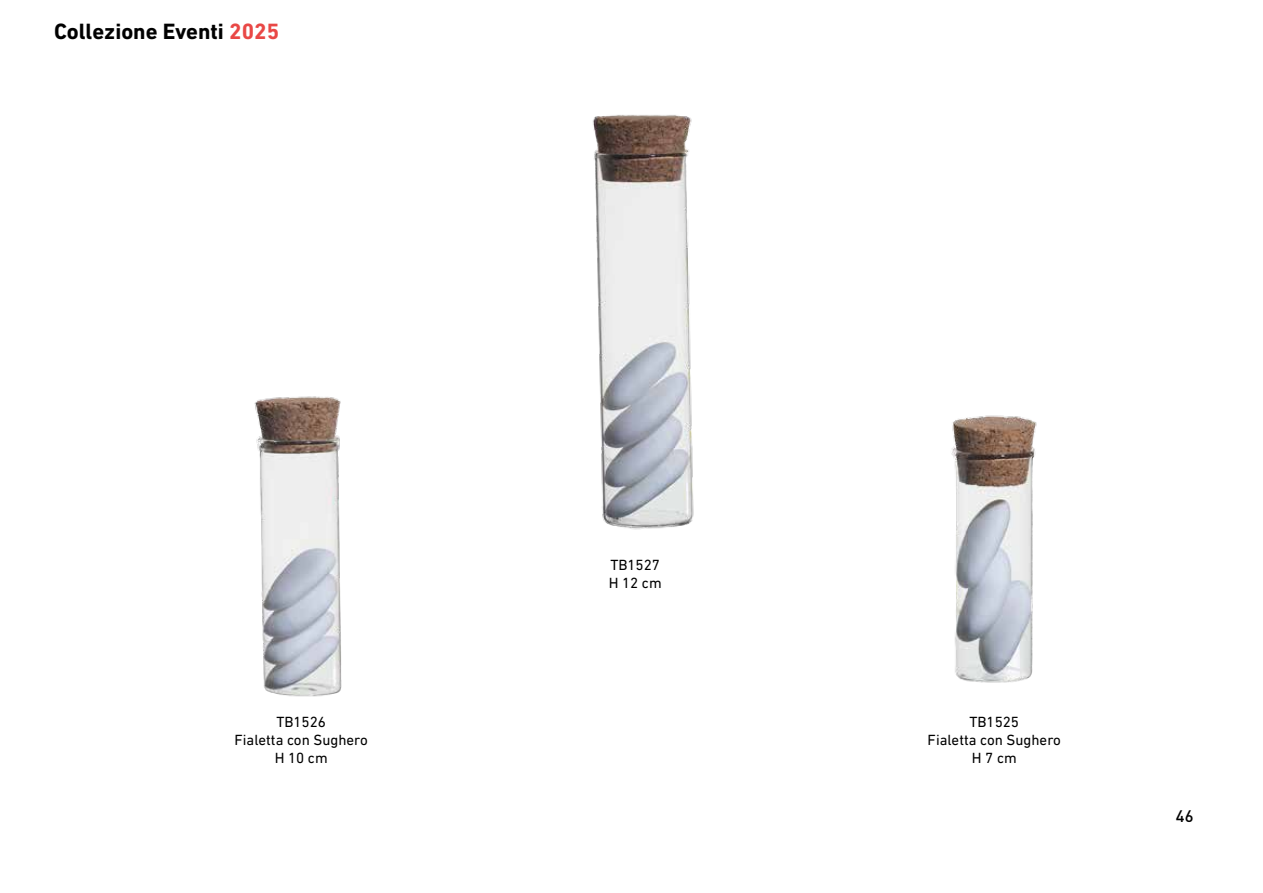
<style>
.page{position:relative;width:1263px;height:893px;background:#fff}
.page>*{position:absolute;margin:0;border:0;box-sizing:border-box;transform-origin:0 0}
.t1{font:700 22.5px "DIN Next LT Pro";color:#000}
.t2{font:500 16.5px "DIN Pro";color:#000}
.t3{font:15px/18px "DIN Next LT Pro";color:#000;text-align:center}
.s1{color:#e94846}
</style>
<div class="page">
<img style="left:592px;top:115px;width:102px;height:415px">
<img style="left:254px;top:396px;width:88px;height:301px">
<img style="left:951px;top:415px;width:86px;height:268px">
<h1 class="t1" style="left:54px;top:18px;width:227px">Collezione Eventi <span class="s1">2025</span></h1>
<p class="t3" style="left:609px;top:556px;width:55px;text-align:left">TB1527<br>H 12 cm</p>
<p class="t3" style="left:235px;top:712px;width:135px">TB1526<br>Fialetta con Sughero<br>H 10 cm</p>
<p class="t3" style="left:928px;top:712px;width:135px">TB1525<br>Fialetta con Sughero<br>H 7 cm</p>
<p class="t2" style="left:1176px;top:805px;width:19px">46</p>
</div>
